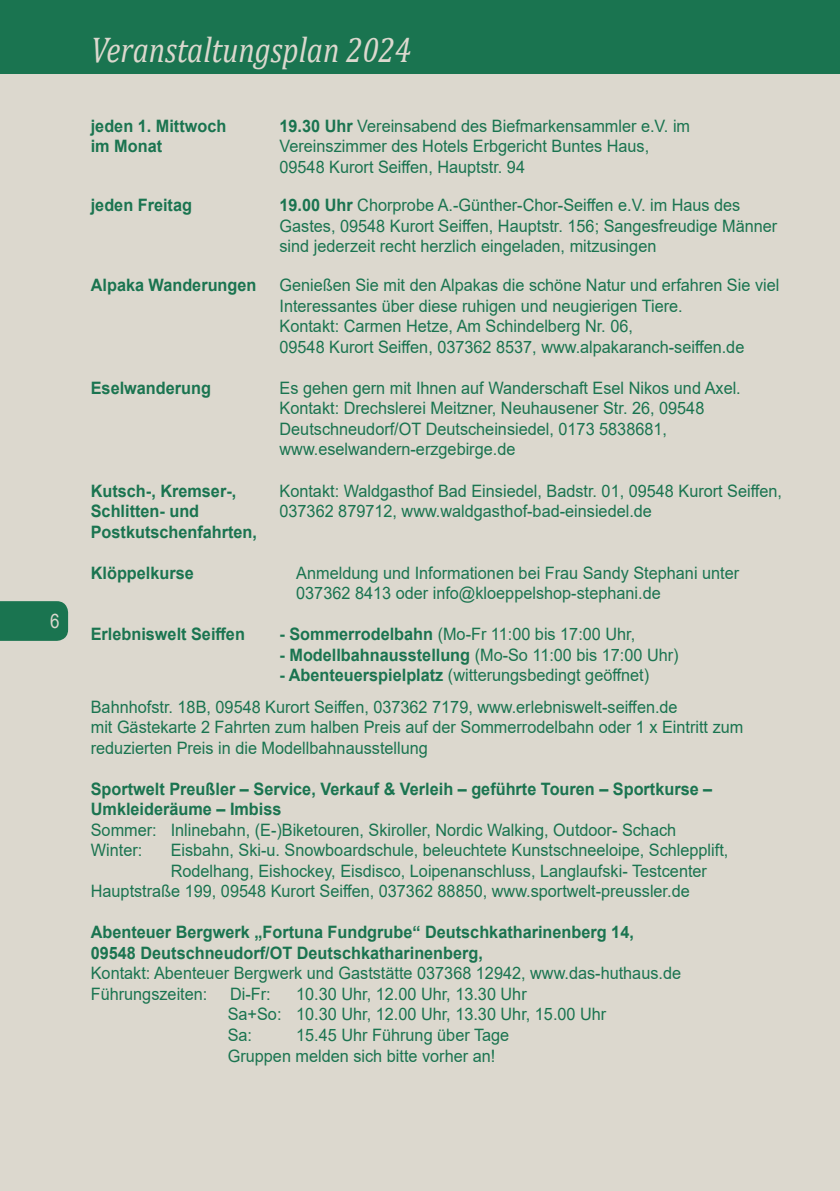
<style>
.page{position:relative;width:840px;height:1191px;background:#fff}
.page>*{position:absolute;margin:0;border:0;box-sizing:border-box;transform-origin:0 0}
.t1{font:italic 36px "Cambria";color:#dcd8ce;scale:.85 1}
.t2{font:20px "Arial";color:#dcd8ce;scale:.85 1}
.t3{font:17.2px/20.6px "Arial";color:#1a7450;scale:.95 1}
.t4{font:700 17.2px/20.6px "Arial";color:#1a7450;scale:.95 1}
.s1{font-weight:700}
</style>
<div class="page">
<div style="left:0;top:0;width:839px;height:1191px;background:#dcd8ce"></div>
<div style="left:0;top:0;width:839px;height:74px;background:#1a7450"></div>
<div style="left:0;top:601px;width:68px;height:40px;background:#1a7450"></div>
<p class="t2" style="left:50px;top:607px;width:13px">6</p>
<h1 class="t1" style="left:91px;top:24px;width:378px">Veranstaltungsplan 2024</h1>
<p class="t4" style="left:91px;top:115px;width:144px">jeden 1. Mittwoch</p>
<p class="t3" style="left:279px;top:115px;width:433px"><span class="s1">19.30 Uhr</span> Vereinsabend des Biefmarkensammler e.V. im</p>
<p class="t4" style="left:91px;top:136px;width:77px">im Monat</p>
<p class="t3" style="left:279px;top:136px;width:390px">Vereinszimmer des Hotels Erbgericht Buntes Haus,<br>09548 Kurort Seiffen, Hauptstr. 94</p>
<p class="t4" style="left:91px;top:195px;width:108px">jeden Freitag</p>
<p class="t3" style="left:279px;top:195px;width:525px"><span class="s1">19.00 Uhr</span> Chorprobe A.-Günther-Chor-Seiffen e.V. im Haus des<br>Gastes, 09548 Kurort Seiffen, Hauptstr. 156; Sangesfreudige Männer sind jederzeit recht herzlich eingeladen, mitzusingen</p>
<p class="t4" style="left:91px;top:275px;width:176px">Alpaka Wanderungen</p>
<p class="t3" style="left:279px;top:275px;width:527px">Genießen Sie mit den Alpakas die schöne Natur und erfahren Sie viel Interessantes über diese ruhigen und neugierigen Tiere.<br>Kontakt: Carmen Hetze, Am Schindelberg Nr. 06,<br>09548 Kurort Seiffen, 037362 8537, www.alpakaranch-seiffen.de</p>
<p class="t4" style="left:91px;top:378px;width:128px">Eselwanderung</p>
<p class="t3" style="left:279px;top:377px;width:487px">Es gehen gern mit Ihnen auf Wanderschaft Esel Nikos und Axel.<br>Kontakt: Drechslerei Meitzner, Neuhausener Str. 26, 09548<br>Deutschneudorf/OT Deutscheinsiedel, 0173 5838681, www.eselwandern-erzgebirge.de</p>
<p class="t4" style="left:91px;top:480px;width:154px">Kutsch-, Kremser-,</p>
<p class="t3" style="left:279px;top:480px;width:530px">Kontakt: Waldgasthof Bad Einsiedel, Badstr. 01, 09548 Kurort Seiffen,</p>
<p class="t4" style="left:91px;top:501px;width:116px">Schlitten- und</p>
<p class="t3" style="left:279px;top:500px;width:393px">037362 879712, www.waldgasthof-bad-einsiedel.de</p>
<p class="t4" style="left:91px;top:521px;width:176px">Postkutschenfahrten,</p>
<p class="t4" style="left:91px;top:562px;width:110px">Klöppelkurse</p>
<p class="t3" style="left:296px;top:562px;width:467px">Anmeldung und Informationen bei Frau Sandy Stephani unter<br>037362 8413 oder info@kloeppelshop-stephani.de</p>
<p class="t4" style="left:91px;top:624px;width:164px">Erlebniswelt Seiffen</p>
<p class="t3" style="left:279px;top:624px;width:376px"><span class="s1">- Sommerrodelbahn</span> (Mo-Fr 11:00 bis 17:00 Uhr,</p>
<p class="t3" style="left:279px;top:644px;width:421px"><span class="s1">- Modellbahnausstellung</span> (Mo-So 11:00 bis 17:00 Uhr)</p>
<p class="t3" style="left:91px;top:659px;width:619px;line-height:31.2px;text-indent:189px"><span class="s1">- Abenteuerspielplatz</span> (witterungsbedingt geöffnet)<br>Bahnhofstr. 18B, 09548 Kurort Seiffen, 037362 7179, www.erlebniswelt-seiffen.de</p>
<p class="t3" style="left:91px;top:716px;width:688px">mit Gästekarte 2 Fahrten zum halben Preis auf der Sommerrodelbahn oder 1 x Eintritt zum reduzierten Preis in die Modellbahnausstellung</p>
<p class="t4" style="left:91px;top:778px;width:655px">Sportwelt Preußler – Service, Verkauf &amp; Verleih – geführte Touren – Sportkurse –<br>Umkleideräume – Imbiss</p>
<p class="t3" style="left:91px;top:819px;width:617px">Sommer: Inlinebahn, (E-)Biketouren, Skiroller, Nordic Walking, Outdoor- Schach<br>Winter:</p>
<p class="t3" style="left:171px;top:839px;width:588px">Eisbahn, Ski-u. Snowboardschule, beleuchtete Kunstschneeloipe, Schlepplift,</p>
<p class="t3" style="left:171px;top:860px;width:565px">Rodelhang, Eishockey, Eisdisco, Loipenanschluss, Langlaufski- Testcenter</p>
<p class="t3" style="left:91px;top:881px;width:631px">Hauptstraße 199, 09548 Kurort Seiffen, 037362 88850, www.sportwelt-preussler.de</p>
<p class="t4" style="left:91px;top:922px;width:573px">Abenteuer Bergwerk „Fortuna Fundgrube“ Deutschkatharinenberg 14,<br>09548 Deutschneudorf/OT Deutschkatharinenberg,</p>
<p class="t3" style="left:91px;top:963px;width:622px">Kontakt: Abenteuer Bergwerk und Gaststätte 037368 12942, www.das-huthaus.de<br>Führungszeiten:</p>
<p class="t3" style="left:228px;top:983px;width:400px;text-indent:68px">10.30 Uhr, 12.00 Uhr, 13.30 Uhr<br>Sa+So: 10.30 Uhr, 12.00 Uhr, 13.30 Uhr, 15.00 Uhr<br>Sa:</p>
<p class="t3" style="left:230px;top:983px;width:44px">Di-Fr:</p>
<p class="t3" style="left:228px;top:1024px;width:298px;text-indent:68px">15.45 Uhr Führung über Tage<br>Gruppen melden sich bitte vorher an!</p>
</div>
